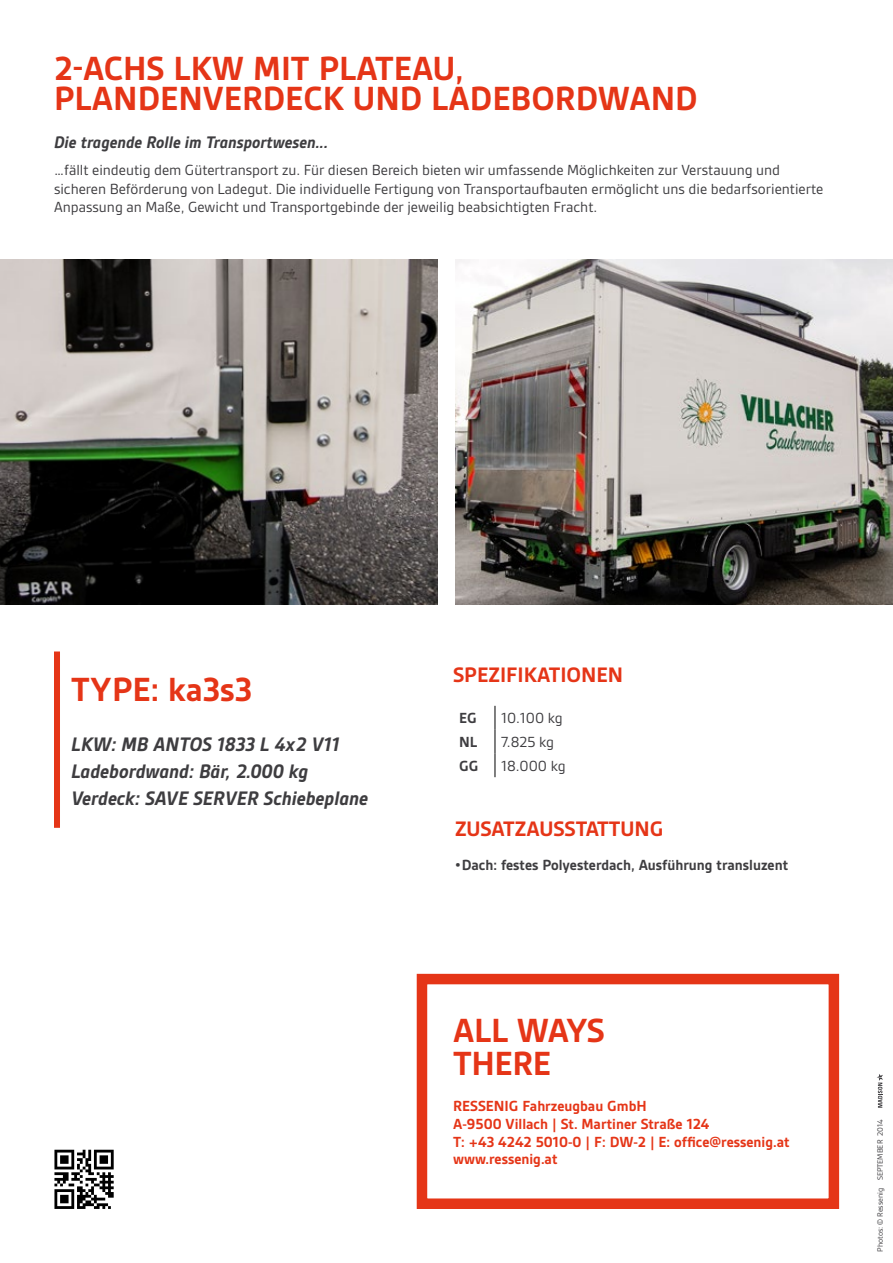
<style>
.page{position:relative;width:893px;height:1263px;background:#fff}
.page>*{position:absolute;margin:0;border:0;box-sizing:border-box;transform-origin:0 0}
.t1{font:700 36px/30px "Gesta";color:#e53517}
.t2{font:700 22.5px "Gesta";color:#e53517}
.t3{font:italic 700 21px/27px "Gesta";color:#3e3d40}
.t4{font:italic 700 18px "Gesta";color:#3e3d40}
.t5{font:15.75px/18.8px "Gesta";color:#3e3d40}
.t6{font:700 15.75px/18px "Gesta";color:#e53517}
.t7{font:700 15.75px "Gesta";color:#3e3d40}
.t8{font:8.25px "Gesta";color:#3e3d40}
</style>
<div class="page">
<img style="left:0;top:260px;width:438px;height:344px">
<img style="left:455px;top:260px;width:438px;height:344px">
<div style="left:417px;top:974px;width:422px;height:235px;border:10px solid #e53517"></div>
<svg style="left:877px;top:1074px;width:6px;height:34px"></svg>
<svg style="left:495px;top:706px;width:1px;height:71px"></svg>
<div style="left:54px;top:651px;width:6px;height:177px;background:#e53517"></div>
<svg style="left:54px;top:1150px;width:60px;height:59px"></svg>
<h1 class="t1" style="left:54px;top:54px;width:645px">2-ACHS LKW MIT PLATEAU,<br>PLANDENVERDECK UND LADEBORDWAND</h1>
<p class="t4" style="left:54px;top:132px;width:276px">Die tragende Rolle im Transportwesen...</p>
<p class="t5" style="left:54px;top:161px;width:771px">…fällt eindeutig dem Gütertransport zu. Für diesen Bereich bieten wir umfassende Möglichkeiten zur Verstauung und sicheren Beförderung von Ladegut. Die individuelle Fertigung von Transportaufbauten ermöglicht uns die bedarfsorientierte<br>Anpassung an Maße, Gewicht und Transportgebinde der jeweilig beabsichtigten Fracht.</p>
<h1 class="t1" style="left:71px;top:674px;width:183px">TYPE: ka3s3</h1>
<h3 class="t3" style="left:71px;top:730px;width:299px">LKW: MB ANTOS 1833 L 4x2 V11<br>Ladebordwand: Bär, 2.000 kg<br>Verdeck: SAVE SERVER Schiebeplane</h3>
<h2 class="t2" style="left:453px;top:662px;width:172px">SPEZIFIKATIONEN</h2>
<p class="t7" style="left:459px;top:709px;width:19px">EG</p>
<p class="t5" style="left:501px;top:709px;width:63px">10.100 kg</p>
<p class="t7" style="left:459px;top:733px;width:20px">NL</p>
<p class="t5" style="left:501px;top:733px;width:54px">7.825 kg</p>
<p class="t7" style="left:459px;top:757px;width:21px">GG</p>
<p class="t5" style="left:501px;top:757px;width:66px">18.000 kg</p>
<h2 class="t2" style="left:455px;top:816px;width:210px">ZUSATZAUSSTATTUNG</h2>
<p class="t7" style="left:455px;top:856px;width:335px">•Dach: festes Polyesterdach, Ausführung transluzent</p>
<h1 class="t1" style="left:453px;top:1014px;width:153px;line-height:33px">ALL WAYS<br>THERE</h1>
<p class="t6" style="left:453px;top:1097px;width:338px">RESSENIG Fahrzeugbau GmbH<br>A-9500 Villach | St. Martiner Straße 124<br>T: +43 4242 5010-0 | F: DW-2 | E: office@ressenig.at</p>
<p class="t6" style="left:453px;top:1149px;width:106px">www.ressenig.at</p>
<p class="t8" style="left:876px;top:1252px;width:134px;rotate:-90deg">Photos: © Ressenig SEPTEMBER 2014</p>
</div>
